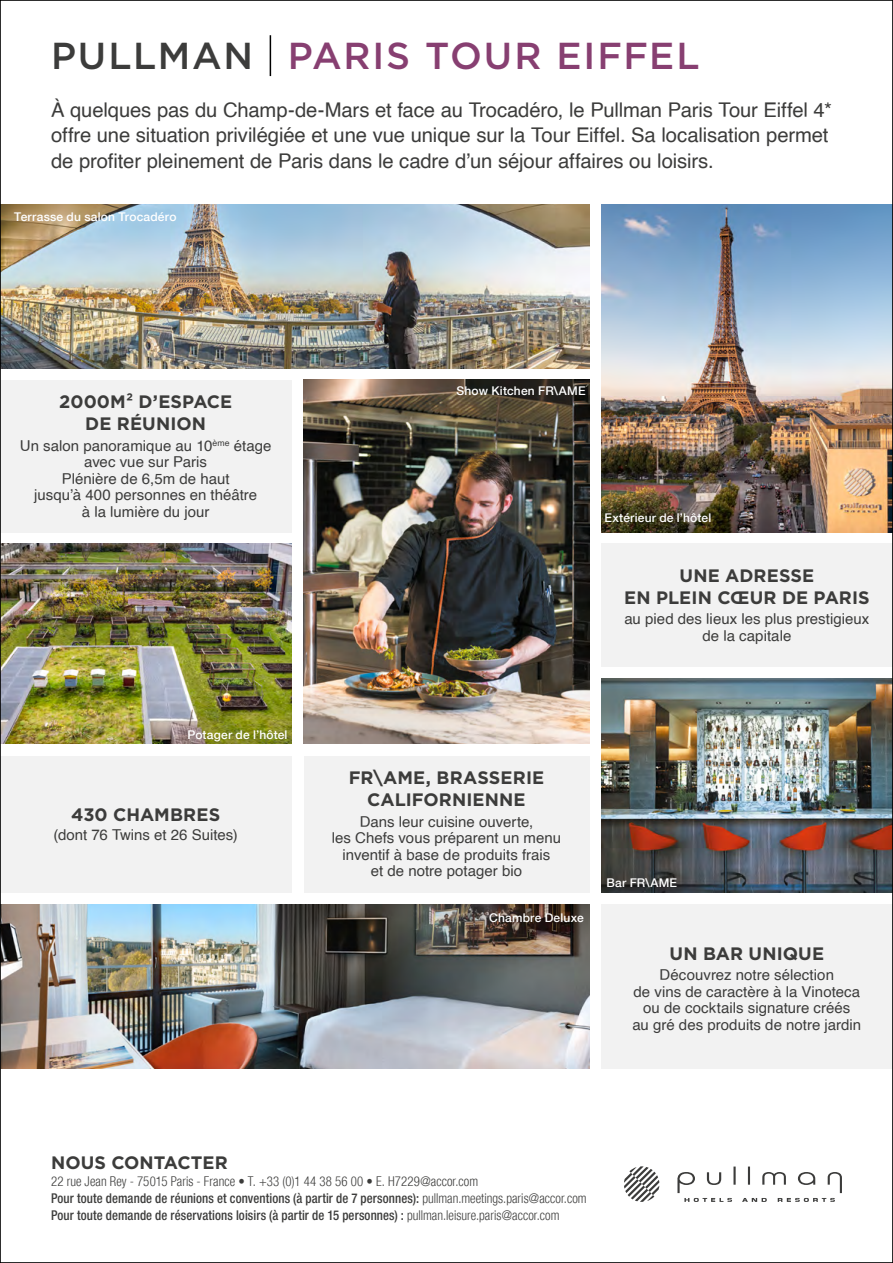
<style>
.page{position:relative;width:893px;height:1263px;background:#fff}
.page>*{position:absolute;margin:0;border:0;box-sizing:border-box;transform-origin:0 0}
.t1{font:500 37.5px "Gotham";letter-spacing:.045em;color:#873f71}
.t2{font:20.25px/25.5px "Helvetica";letter-spacing:-.005em;color:#3c3c3b}
.t3{font:700 18px/21.6px "Gotham";letter-spacing:.005em;color:#3c3c3b;text-align:center}
.t4{font:15px/16.5px "Helvetica";color:#3c3c3b;text-align:center}
.t5{font:300 condensed 13.5px/17.1px "Helvetica Neue";letter-spacing:.01em;color:#3c3c3b;scale:.95 1}
.t6{font:500 12px "Helvetica Neue";letter-spacing:.015em;color:#fff}
.s1{color:#3c3c3b}
.s2{font-weight:500}
</style>
<div class="page">
<img style="left:601px;top:204px;width:290px;height:328px">
<hr style="left:270px;top:35px;width:1px;height:41px;background:#000">
<img style="left:304px;top:380px;width:285px;height:364px">
<img style="left:2px;top:204px;width:587px;height:164px">
<img style="left:601px;top:679px;width:290px;height:213px">
<img style="left:2px;top:904px;width:587px;height:164px">
<img style="left:2px;top:543px;width:290px;height:201px">
<div style="left:0;top:380px;width:292px;height:152px;background:#f2f2f2"></div>
<div style="left:601px;top:543px;width:292px;height:124px;background:#f2f2f2"></div>
<div style="left:601px;top:904px;width:292px;height:164px;background:#f2f2f2"></div>
<div style="left:304px;top:756px;width:285px;height:136px;background:#f2f2f2"></div>
<svg style="left:677px;top:1166px;width:59px;height:36px"></svg>
<svg style="left:742px;top:1166px;width:100px;height:36px"></svg>
<svg style="left:624px;top:1166px;width:35px;height:36px"></svg>
<div style="left:0;top:756px;width:292px;height:136px;background:#f2f2f2"></div>
<h1 class="t1" style="left:51px;top:31px;width:650px"><span class="s1">PULLMAN</span> PARIS TOUR EIFFEL</h1>
<p class="t2" style="left:51px;top:98px;width:782px">À quelques pas du Champ-de-Mars et face au Trocadéro, le Pullman Paris Tour Eiffel 4* offre une situation privilégiée et une vue unique sur la Tour Eiffel. Sa localisation permet de profiter pleinement de Paris dans le cadre d’un séjour affaires ou loisirs.</p>
<p class="t6" style="left:14px;top:209px;width:164px">Terrasse du salon Trocadéro</p>
<p class="t3" style="left:59px;top:391px;width:174px">2000M² D’ESPACE<br>DE RÉUNION</p>
<p class="t4" style="left:20px;top:437px;width:253px">Un salon panoramique au 10<sup>ème</sup> étage avec vue sur Paris<br>Plénière de 6,5m de haut<br>jusqu’à 400 personnes en théâtre<br>à la lumière du jour</p>
<p class="t6" style="left:187px;top:728px;width:102px">Potager de l’hôtel</p>
<p class="t3" style="left:71px;top:803px;width:151px">430 CHAMBRES</p>
<p class="t4" style="left:54px;top:827px;width:186px">(dont 76 Twins et 26 Suites)</p>
<p class="t6" style="left:456px;top:383px;width:131px">Show Kitchen FR\AME</p>
<p class="t6" style="left:604px;top:511px;width:108px">Extérieur de l’hôtel</p>
<p class="t3" style="left:624px;top:565px;width:247px">UNE ADRESSE<br>EN PLEIN CŒUR DE PARIS</p>
<p class="t4" style="left:624px;top:611px;width:247px">au pied des lieux les plus prestigieux de la capitale</p>
<p class="t3" style="left:349px;top:767px;width:197px">FR\AME, BRASSERIE<br>CALIFORNIENNE</p>
<p class="t4" style="left:332px;top:814px;width:231px">Dans leur cuisine ouverte,<br>les Chefs vous préparent un menu inventif à base de produits frais<br>et de notre potager bio</p>
<p class="t6" style="left:489px;top:910px;width:96px">Chambre Deluxe</p>
<p class="t6" style="left:606px;top:875px;width:72px">Bar FR\AME</p>
<p class="t3" style="left:669px;top:942px;width:156px">UN BAR UNIQUE</p>
<p class="t4" style="left:632px;top:967px;width:230px">Découvrez notre sélection<br>de vins de caractère à la Vinoteca ou de cocktails signature créés<br>au gré des produits de notre jardin</p>
<p class="t3" style="left:51px;top:1152px;width:178px">NOUS CONTACTER</p>
<p class="t5" style="left:51px;top:1173px;width:565px">22 rue Jean Rey - 75015 Paris - France • T. +33 (0)1 44 38 56 00 • E. H7229@accor.com<br><span class="s2">Pour toute demande de réunions et conventions (à partir de 7 personnes):</span> pullman.meetings.paris@accor.com<br><span class="s2">Pour toute demande de réservations loisirs (à partir de 15 personnes) :</span> pullman.leisure.paris@accor.com</p>
</div>
